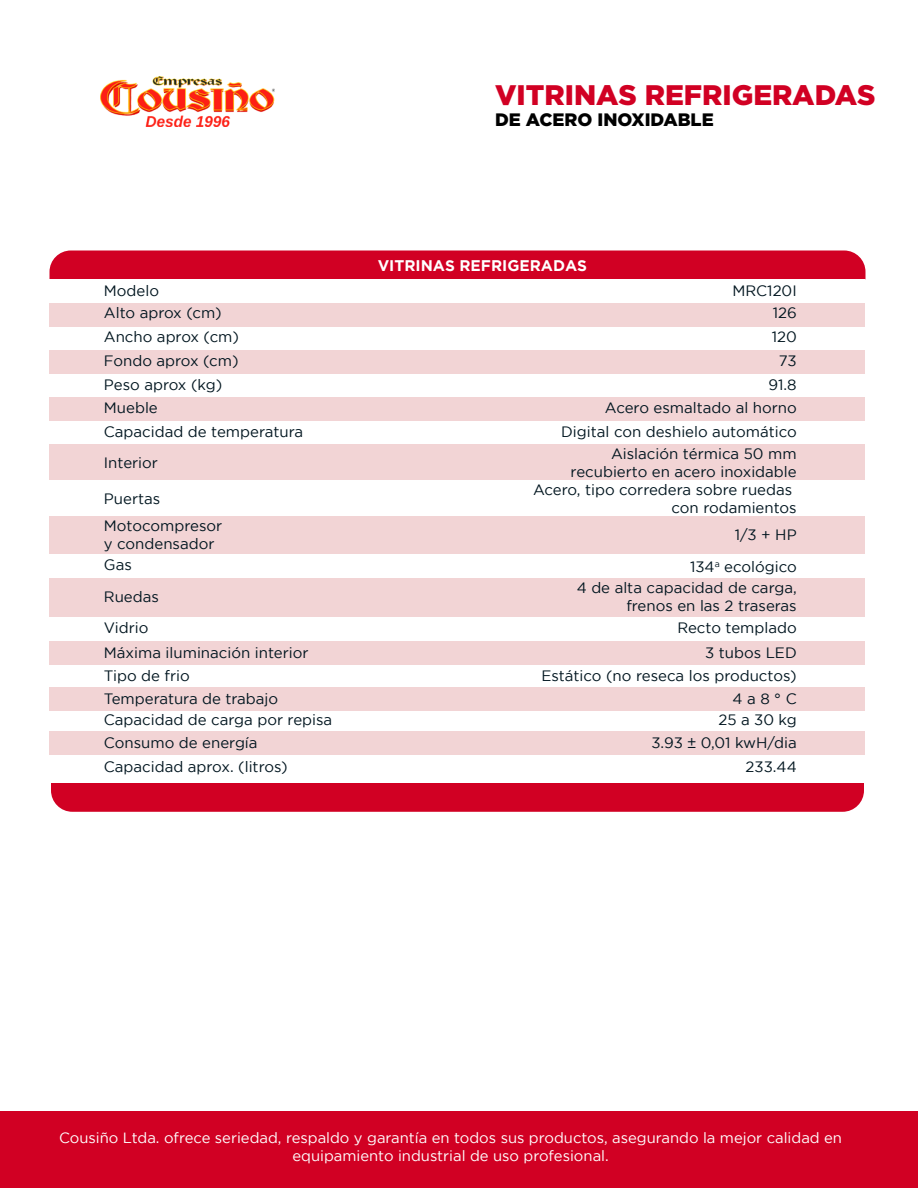
<style>
.page{position:relative;width:918px;height:1188px;background:#fff}
.page>*{position:absolute;margin:0;border:0;box-sizing:border-box;transform-origin:0 0}
.t1{font:900 28.2px "Gotham";color:#d10023}
.t2{font:900 18px "Gotham";color:#000}
.t3{font:700 15.45px "Gotham";color:#fff}
.t4{font:15px/24px "Gotham";color:#00151f;text-align:right}
.t5{font:14.85px/18px "Gotham";color:#fff;text-align:center}
.s1{font-family:"Urbanist"}
</style>
<div class="page">
<div style="left:0;top:1112px;width:918px;height:76px;background:#d10023"></div>
<img style="left:100px;top:76px;width:175px;height:51px">
<div style="left:50px;top:251px;width:816px;height:28px;background:#d10023"></div>
<div style="left:51px;top:783px;width:813px;height:29px;background:#d10023"></div>
<div style="left:50px;top:303px;width:816px;height:24px;background:#f2d4d5"></div>
<div style="left:50px;top:350px;width:816px;height:24px;background:#f2d4d5"></div>
<div style="left:50px;top:397px;width:816px;height:23px;background:#f2d4d5"></div>
<div style="left:50px;top:445px;width:816px;height:35px;background:#f2d4d5"></div>
<div style="left:50px;top:516px;width:816px;height:38px;background:#f2d4d5"></div>
<div style="left:50px;top:578px;width:816px;height:38px;background:#f2d4d5"></div>
<div style="left:50px;top:641px;width:816px;height:23px;background:#f2d4d5"></div>
<div style="left:50px;top:687px;width:816px;height:24px;background:#f2d4d5"></div>
<div style="left:50px;top:731px;width:816px;height:23px;background:#f2d4d5"></div>
<h1 class="t1" style="left:495px;top:78px;width:382px">VITRINAS REFRIGERADAS</h1>
<p class="t2" style="left:495px;top:110px;width:220px">DE ACERO INOXIDABLE</p>
<p class="t4" style="left:104px;top:279px;width:119px;line-height:22.5px;text-align:left">Modelo<br>Alto aprox (cm)</p>
<p class="t4" style="left:104px;top:325px;width:137px;text-align:justify">Ancho aprox (cm)<br>Fondo aprox (cm)<br>Peso aprox (kg)</p>
<p class="t4" style="left:104px;top:395px;width:55px">Mueble</p>
<p class="t4" style="left:104px;top:416px;width:201px;line-height:30.8px;text-align:left">Capacidad de temperatura<br>Interior</p>
<p class="t4" style="left:104px;top:487px;width:58px">Puertas</p>
<p class="t4" style="left:104px;top:517px;width:120px;line-height:18px;text-align:left">Motocompresor y condensador</p>
<p class="t4" style="left:104px;top:552px;width:30px">Gas</p>
<p class="t4" style="left:104px;top:581px;width:57px;line-height:31px;text-align:left">Ruedas<br>Vidrio</p>
<p class="t4" style="left:104px;top:640px;width:206px;line-height:23.2px;text-align:left">Máxima iluminación interior<br>Tipo de frio<br>Temperatura de trabajo</p>
<p class="t4" style="left:104px;top:708px;width:230px;line-height:23.4px;text-align:left">Capacidad de carga por repisa<br>Consumo de energía<br>Capacidad aprox. (litros)</p>
<p class="t3" style="left:378px;top:257px;width:211px">VITRINAS REFRIGERADAS</p>
<p class="t4" style="left:732px;top:279px;width:66px;line-height:22.5px">MRC120I<br>126</p>
<p class="t4" style="left:769px;top:325px;width:30px">120<br>73<br>91.8</p>
<p class="t4" style="left:561px;top:395px;width:237px">Acero esmaltado al horno<br>Digital con deshielo automático</p>
<p class="t4" style="left:611px;top:441px;width:187px">Aislación térmica 50 mm</p>
<p class="t4" style="left:571px;top:459px;width:228px">recubierto en acero inoxidable</p>
<p class="t4" style="left:533px;top:478px;width:261px">Acero, tipo corredera sobre ruedas</p>
<p class="t4" style="left:672px;top:496px;width:127px">con rodamientos</p>
<p class="t4" style="left:690px;top:518px;width:108px;line-height:32.2px">1/3 + HP<br>134<sup>a</sup> ecológico</p>
<p class="t4" style="left:577px;top:579px;width:221px;line-height:18px">4 de alta capacidad de carga, frenos en las 2 traseras</p>
<p class="t4" style="left:541px;top:616px;width:257px;line-height:23.5px">Recto templado<br>3 tubos LED<br>Estático (no reseca los productos)<br>4 a 8 ° C</p>
<p class="t4" style="left:651px;top:708px;width:147px;line-height:22.8px">25 a 30 kg<br>3.93 <span class="s1">±</span> 0,01 kwH/dia</p>
<p class="t4" style="left:746px;top:754px;width:53px">233.44</p>
<p class="t5" style="left:59px;top:1128px;width:785px">Cousiño Ltda. ofrece seriedad, respaldo y garantía en todos sus productos, asegurando la mejor calidad en equipamiento industrial de uso profesional.</p>
</div>
